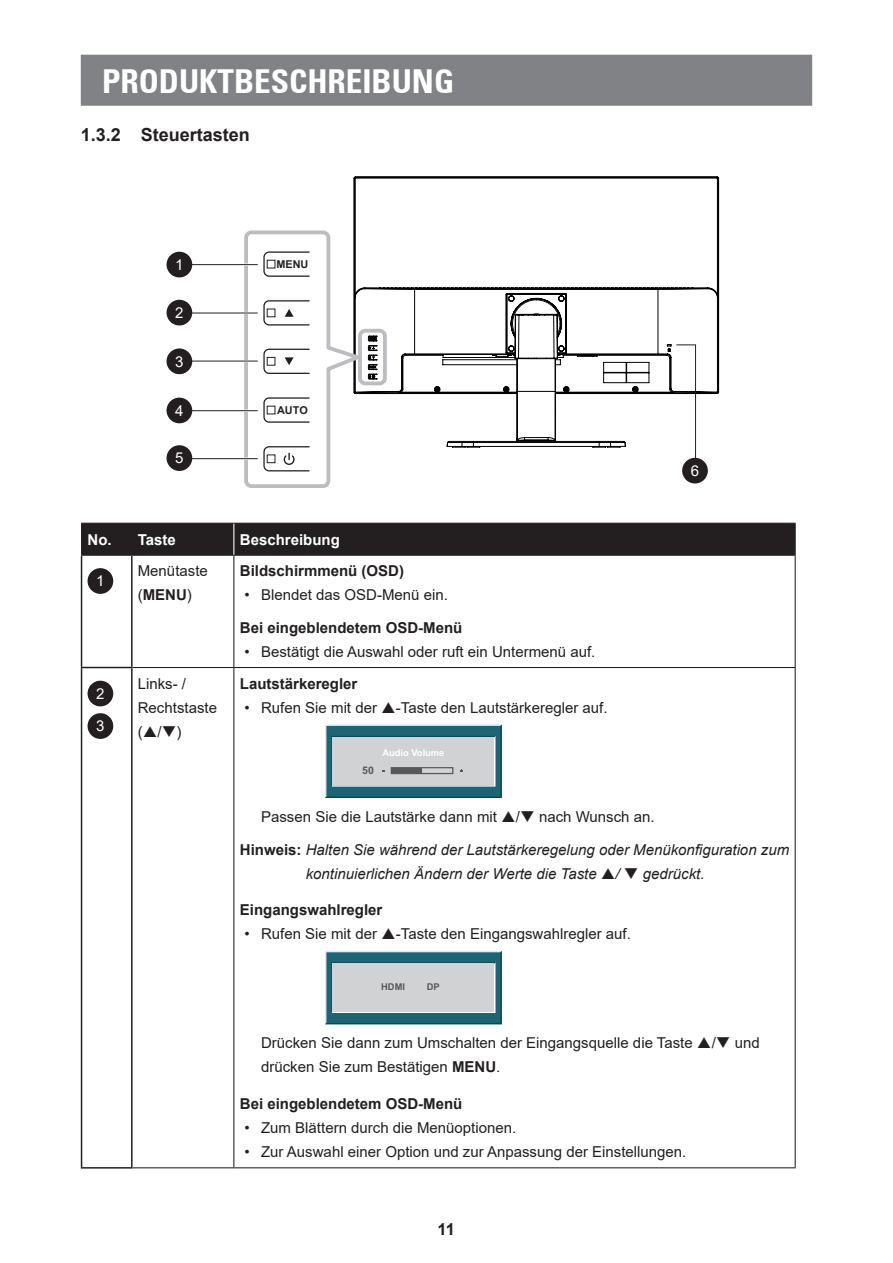
<style>
.page{position:relative;width:893px;height:1263px;background:#fff}
.page>*{position:absolute;margin:0;border:0;box-sizing:border-box;transform-origin:0 0}
.t1{font:700 condensed 33px "Univers 67";color:#fff}
.t2{font:700 18px "Arial";color:#231f20}
.t3{font:700 16.5px "Arial";color:#231f20}
.t4{font:15px/24px "Arial";color:#231f20}
.t5{font:italic 15px/32.5px "Arial";color:#231f20}
.t6{font:700 15px "Arial";color:#231f20}
.t7{font:700 15px "Arial";color:#fff}
.t8{font:15px/32.5px "Arial";color:#fff}
.t9{font:700 10.8px "Arial";color:#231f20}
.t10{font:700 10.5px "Arial";color:#57585a}
.t11{font:700 9.3px "Arial";color:#fff}
.t12{font:700 9.3px "Arial";color:#57585a}
.s1{font-weight:700}
.s2{font-style:normal}
.s3{font-weight:700;font-style:normal}
</style>
<div class="page">
<div style="left:81px;top:55px;width:731px;height:51px;background:#808285;border:2px solid #808285"></div>
<svg style="left:354px;top:177px;width:365px;height:52px"></svg>
<hr style="left:190px;top:264px;width:68px;height:1px;background:#231f20">
<hr style="left:190px;top:313px;width:68px;height:1px;background:#231f20">
<hr style="left:190px;top:361px;width:68px;height:1px;background:#231f20">
<hr style="left:190px;top:410px;width:68px;height:1px;background:#231f20">
<hr style="left:190px;top:458px;width:68px;height:1px;background:#231f20">
<div style="left:167px;top:300px;width:25px;height:25px;background:#231f20;border-radius:50%"></div>
<div style="left:167px;top:252px;width:25px;height:25px;background:#231f20;border-radius:50%"></div>
<div style="left:167px;top:348px;width:25px;height:26px;background:#231f20;border-radius:50%"></div>
<div style="left:167px;top:398px;width:25px;height:25px;background:#231f20;border-radius:50%"></div>
<div style="left:167px;top:445px;width:25px;height:26px;background:#231f20;border-radius:50%"></div>
<svg style="left:244px;top:229px;width:475px;height:259px"></svg>
<div style="left:82px;top:524px;width:713px;height:31px;background:#231f20"></div>
<hr style="left:81px;top:523px;width:51px;height:1px;background:#231f20">
<hr style="left:81px;top:524px;width:1px;height:31px;background:#231f20">
<hr style="left:132px;top:523px;width:102px;height:1px;background:#231f20">
<hr style="left:131px;top:524px;width:1px;height:31px;background:#231f20">
<hr style="left:234px;top:523px;width:562px;height:1px;background:#231f20">
<hr style="left:795px;top:524px;width:1px;height:31px;background:#231f20">
<hr style="left:81px;top:555px;width:51px;height:1px;background:#231f20">
<hr style="left:132px;top:555px;width:102px;height:1px;background:#231f20">
<hr style="left:234px;top:555px;width:562px;height:1px;background:#231f20">
<hr style="left:233px;top:556px;width:1px;height:111px;background:#231f20">
<hr style="left:795px;top:556px;width:1px;height:111px;background:#231f20">
<hr style="left:133px;top:667px;width:101px;height:1px;background:#231f20">
<hr style="left:234px;top:667px;width:562px;height:1px;background:#231f20">
<hr style="left:233px;top:668px;width:1px;height:499px;background:#231f20">
<hr style="left:795px;top:668px;width:1px;height:499px;background:#231f20">
<hr style="left:133px;top:1167px;width:101px;height:1px;background:#231f20">
<hr style="left:234px;top:1167px;width:562px;height:1px;background:#231f20">
<hr style="left:81px;top:556px;width:1px;height:111px;background:#231f20">
<hr style="left:131px;top:556px;width:2px;height:111px;background:#231f20">
<hr style="left:81px;top:667px;width:52px;height:1px;background:#231f20">
<hr style="left:81px;top:668px;width:1px;height:499px;background:#231f20">
<hr style="left:131px;top:668px;width:2px;height:499px;background:#231f20">
<hr style="left:81px;top:1167px;width:52px;height:1px;background:#231f20">
<hr style="left:233px;top:524px;width:1px;height:31px;background:#fff">
<div style="left:88px;top:568px;width:25px;height:26px;background:#231f20;border-radius:50%"></div>
<div style="left:88px;top:681px;width:25px;height:25px;background:#231f20;border-radius:50%"></div>
<div style="left:88px;top:713px;width:25px;height:26px;background:#231f20;border-radius:50%"></div>
<svg style="left:325px;top:724px;width:177px;height:74px;background:#8fa9b0"></svg>
<svg style="left:325px;top:951px;width:177px;height:73px;background:#327481"></svg>
<div style="left:333px;top:963px;width:161px;height:49px;background:#d1d2d4"></div>
<h1 class="t1" style="left:102px;top:61px;width:354px">PRODUKTBESCHREIBUNG</h1>
<p class="t2" style="left:81px;top:122px;width:171px">1.3.2 Steuertasten</p>
<p class="t8" style="left:175px;top:248px;width:10px">1</p>
<p class="t8" style="left:175px;top:296px;width:10px">2</p>
<p class="t8" style="left:175px;top:345px;width:10px">3</p>
<p class="t8" style="left:175px;top:394px;width:10px">4</p>
<p class="t8" style="left:175px;top:442px;width:10px">5</p>
<p class="t9" style="left:276px;top:257px;width:33px">MENU</p>
<p class="t9" style="left:277px;top:402px;width:32px">AUTO</p>
<p class="t7" style="left:88px;top:529px;width:90px">No. Taste</p>
<p class="t7" style="left:240px;top:529px;width:102px">Beschreibung</p>
<p class="t8" style="left:96px;top:565px;width:10px">1</p>
<p class="t4" style="left:138px;top:559px;width:72px">Menütaste (<span class="s1">MENU</span>)</p>
<p class="t6" style="left:240px;top:560px;width:166px">Bildschirmmenü (OSD)</p>
<p class="t4" style="left:245px;top:583px;width:205px">• Blendet das OSD-Menü ein.</p>
<p class="t6" style="left:240px;top:617px;width:224px">Bei eingeblendetem OSD-Menü</p>
<p class="t4" style="left:245px;top:639px;width:352px">• Bestätigt die Auswahl oder ruft ein Untermenü auf.</p>
<p class="t8" style="left:691px;top:454px;width:10px">6</p>
<p class="t8" style="left:96px;top:677px;width:10px">2<br>3</p>
<p class="t4" style="left:138px;top:671px;width:81px">Links- /<br>Rechtstaste ( /❑)</p>
<p class="t6" style="left:240px;top:673px;width:119px">Lautstärkeregler</p>
<p class="t4" style="left:245px;top:695px;width:134px">• Rufen Sie mit der</p>
<p class="t4" style="left:396px;top:695px;width:213px">-Taste den Lautstärkeregler auf.</p>
<p class="t11" style="left:382px;top:746px;width:64px">Audio Volume</p>
<p class="t10" style="left:362px;top:763px;width:13px">50</p>
<p class="t4" style="left:261px;top:805px;width:237px">Passen Sie die Lautstärke dann mit</p>
<p class="t5" style="left:240px;top:801px;width:551px;text-indent:276px"><span class="s2">/</span>❑ <span class="s2">nach Wunsch an.<br></span><span class="s3">Hinweis:</span> Halten Sie während der Lautstärkeregelung oder Menükonfiguration zum</p>
<p class="t5" style="left:306px;top:857px;width:293px">kontinuierlichen Ändern der Werte die Taste</p>
<p class="t5" style="left:616px;top:857px;width:90px">/ ❑ gedrückt.</p>
<p class="t6" style="left:240px;top:899px;width:144px">Eingangswahlregler</p>
<p class="t4" style="left:245px;top:922px;width:134px">• Rufen Sie mit der</p>
<p class="t4" style="left:396px;top:922px;width:237px">-Taste den Eingangswahlregler auf.</p>
<p class="t12" style="left:381px;top:980px;width:25px">HDMI</p>
<p class="t12" style="left:427px;top:980px;width:14px">DP</p>
<p class="t4" style="left:261px;top:1031px;width:433px">Drücken Sie dann zum Umschalten der Eingangsquelle die Taste</p>
<p class="t4" style="left:712px;top:1031px;width:50px">/❑ und</p>
<p class="t4" style="left:261px;top:1055px;width:241px">drücken Sie zum Bestätigen <span class="s1">MENU</span>.</p>
<p class="t6" style="left:240px;top:1093px;width:224px">Bei eingeblendetem OSD-Menü</p>
<p class="t4" style="left:245px;top:1116px;width:273px">• Zum Blättern durch die Menüoptionen.</p>
<p class="t4" style="left:245px;top:1140px;width:443px">• Zur Auswahl einer Option und zur Anpassung der Einstellungen.</p>
<p class="t3" style="left:437px;top:1217px;width:19px">11</p>
</div>
